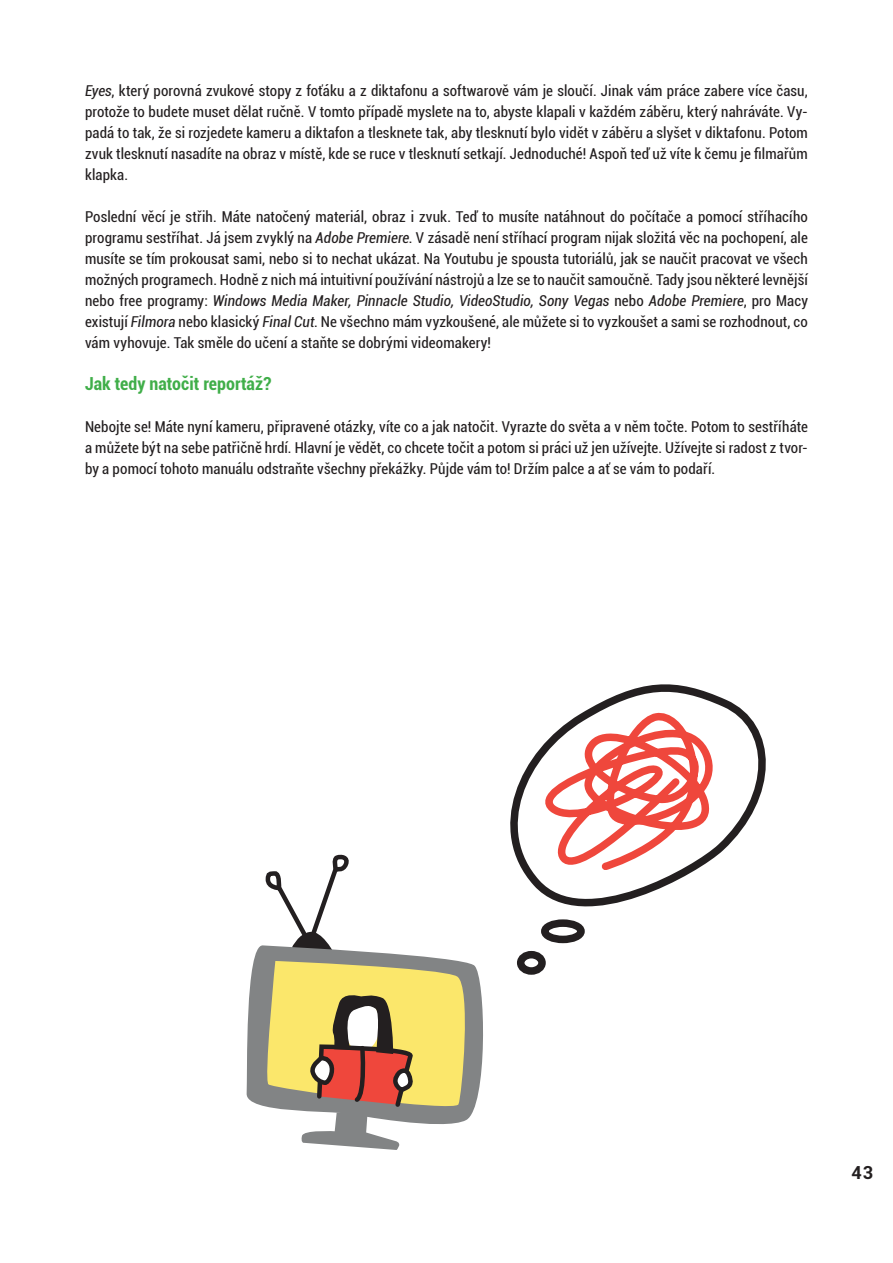
<style>
.page{position:relative;width:893px;height:1263px;background:#fff}
.page>*{position:absolute;margin:0;border:0;box-sizing:border-box;transform-origin:0 0}
.t1{font:700 condensed 18px "Roboto";letter-spacing:.005em;color:#40ae49}
.t2{font:700 18px "Roboto";color:#231f20}
.t3{font:condensed 15px/21px "Roboto";letter-spacing:.01em;color:#231f20;text-align:justify}
.s1{font-style:italic}
</style>
<div class="page">
<svg style="left:246px;top:945px;width:237px;height:168px;fill:#828485"></svg>
<svg style="left:263px;top:854px;width:209px;height:296px"></svg>
<svg style="left:510px;top:684px;width:256px;height:260px"></svg>
<div style="left:541px;top:919px;width:44px;height:24px;border:8px solid #231f20;border-radius:50%"></div>
<div style="left:517px;top:951px;width:29px;height:24px;border:8px solid #231f20;border-radius:50%"></div>
<svg style="left:526px;top:695px;width:201px;height:194px"></svg>
<p class="t3" style="left:85px;top:80px;width:724px"><span class="s1">Eyes</span>, který porovná zvukové stopy z foťáku a z diktafonu a softwarově vám je sloučí. Jinak vám práce zabere více času, protože to budete muset dělat ručně. V tomto případě myslete na to, abyste klapali v každém záběru, který nahráváte. Vy&shy;padá to tak, že si rozjedete kameru a diktafon a tlesknete tak, aby tlesknutí bylo vidět v záběru a slyšet v diktafonu. Potom zvuk tlesknutí nasadíte na obraz v místě, kde se ruce v tlesknutí setkají. Jednoduché! Aspoň teď už víte k čemu je filmařům klapka.</p>
<p class="t3" style="left:85px;top:206px;width:724px">Poslední věcí je střih. Máte natočený materiál, obraz i zvuk. Teď to musíte natáhnout do počítače a pomocí stříhacího programu sestříhat. Já jsem zvyklý na <span class="s1">Adobe Premiere</span>. V zásadě není stříhací program nijak složitá věc na pochopení, ale musíte se tím prokousat sami, nebo si to nechat ukázat. Na Youtubu je spousta tutoriálů, jak se naučit pracovat ve všech možných programech. Hodně z nich má intuitivní používání nástrojů a lze se to naučit samoučně. Tady jsou některé levnější nebo free programy: <span class="s1">Windows Media Maker, Pinnacle Studio, VideoStudio, Sony Vegas</span> nebo <span class="s1">Adobe Premiere</span>, pro Macy existují <span class="s1">Filmora</span> nebo klasický <span class="s1">Final Cut</span>. Ne všechno mám vyzkoušené, ale můžete si to vyzkoušet a sami se rozhodnout, co vám vyhovuje. Tak směle do učení a staňte se dobrými videomakery!</p>
<p class="t1" style="left:85px;top:371px;width:188px">Jak tedy natočit reportáž?</p>
<p class="t3" style="left:85px;top:416px;width:724px">Nebojte se! Máte nyní kameru, připravené otázky, víte co a jak natočit. Vyrazte do světa a v něm točte. Potom to sestříháte a můžete být na sebe patřičně hrdí. Hlavní je vědět, co chcete točit a potom si práci už jen užívejte. Užívejte si radost z tvor&shy;by a pomocí tohoto manuálu odstraňte všechny překážky. Půjde vám to! Držím palce a ať se vám to podaří.</p>
<p class="t2" style="left:852px;top:1159px;width:23px">43</p>
</div>
